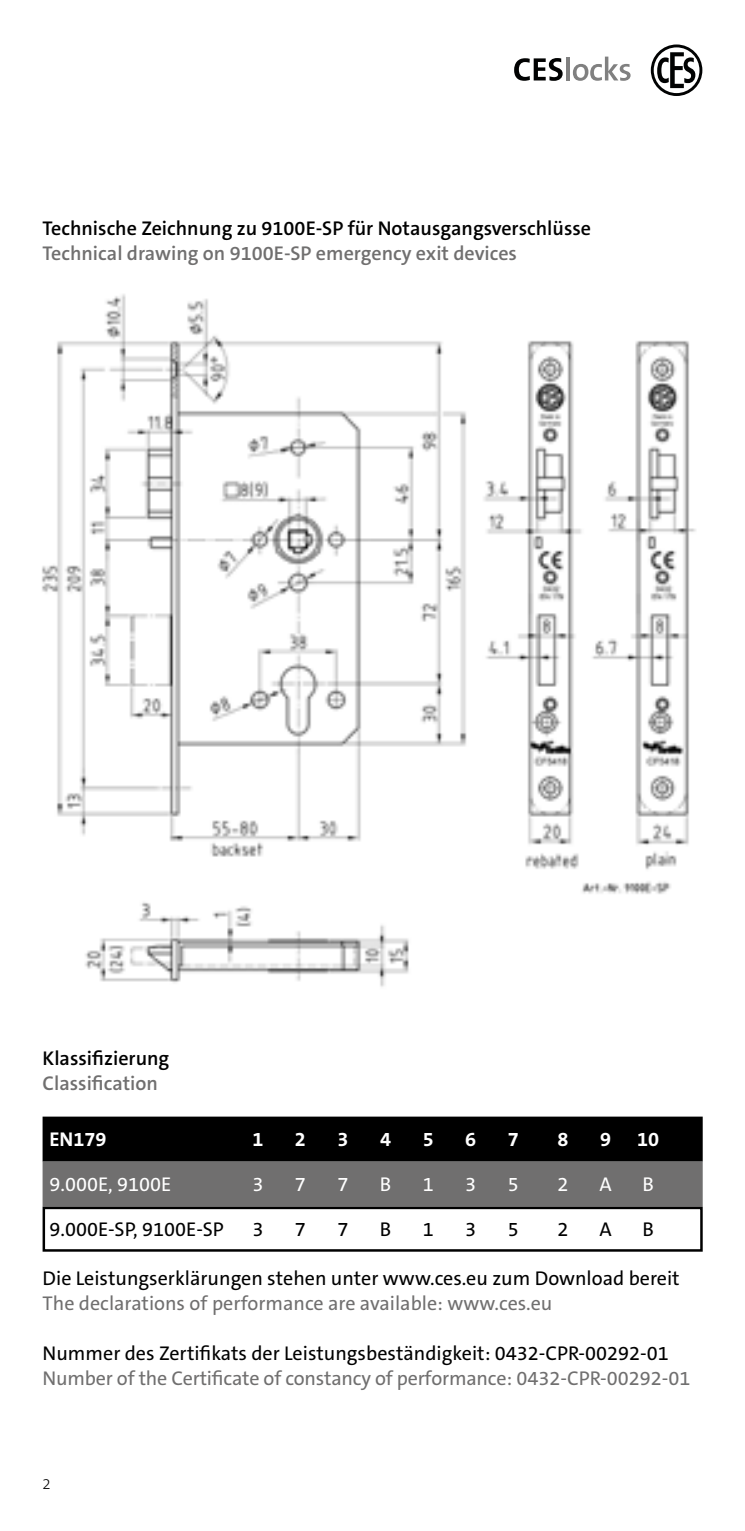
<style>
.page{position:relative;width:745px;height:1531px;background:#fff}
.page>*{position:absolute;margin:0;border:0;box-sizing:border-box;transform-origin:0 0}
.t1{font:20px "The Sans C5";color:#000}
.t2{font:20px "The Sans C5";letter-spacing:-.01em;color:#706f6f}
.t3{font:600 20px "The Sans C5";color:#000}
.t4{font:600 20px "The Sans C5";color:#706f6f}
.t5{font:20px "The Sans C5";color:#fff}
.t6{font:700 20px "The Sans C5";color:#fff}
.t7{font:300 15px "The Sans C5";color:#000}
</style>
<div class="page">
<svg style="left:514px;top:58px;width:48px;height:23px"></svg>
<hr style="left:566px;top:57px;width:3px;height:23px;background:#808080">
<svg style="left:572px;top:57px;width:58px;height:24px"></svg>
<svg style="left:650px;top:44px;width:52px;height:52px"></svg>
<div style="left:44px;top:1118px;width:657px;height:42px;background:#000"></div>
<div style="left:43px;top:1116px;width:659px;height:45px;border:2px solid #000"></div>
<div style="left:44px;top:1163px;width:657px;height:42px;background:#706f6f"></div>
<div style="left:43px;top:1161px;width:659px;height:45px;border:2px solid #706f6f"></div>
<div style="left:43px;top:1206px;width:659px;height:45px;border:2px solid #000"></div>
<img style="left:42px;top:294px;width:654px;height:693px">
<p class="t3" style="left:43px;top:215px;width:549px">Technische Zeichnung zu 9100E-SP für Notausgangsverschlüsse</p>
<p class="t4" style="left:43px;top:240px;width:475px">Technical drawing on 9100E-SP emergency exit devices</p>
<p class="t3" style="left:43px;top:1046px;width:128px">Klassifizierung</p>
<p class="t4" style="left:43px;top:1071px;width:117px">Classification</p>
<p class="t6" style="left:49px;top:1127px;width:59px">EN179</p>
<p class="t6" style="left:252px;top:1127px;width:13px">1</p>
<p class="t6" style="left:295px;top:1127px;width:13px">2</p>
<p class="t6" style="left:337px;top:1127px;width:12px">3</p>
<p class="t6" style="left:380px;top:1127px;width:12px">4</p>
<p class="t6" style="left:422px;top:1127px;width:12px">5</p>
<p class="t6" style="left:465px;top:1127px;width:12px">6</p>
<p class="t6" style="left:507px;top:1127px;width:12px">7</p>
<p class="t6" style="left:557px;top:1127px;width:12px">8</p>
<p class="t6" style="left:599px;top:1127px;width:12px">9</p>
<p class="t6" style="left:636px;top:1127px;width:24px">10</p>
<p class="t5" style="left:49px;top:1172px;width:124px">9.000E, 9100E</p>
<p class="t5" style="left:252px;top:1172px;width:13px">3</p>
<p class="t5" style="left:295px;top:1172px;width:13px">7</p>
<p class="t5" style="left:337px;top:1172px;width:12px">7</p>
<p class="t5" style="left:379px;top:1172px;width:13px">B</p>
<p class="t5" style="left:422px;top:1172px;width:12px">1</p>
<p class="t5" style="left:465px;top:1172px;width:12px">3</p>
<p class="t5" style="left:507px;top:1172px;width:12px">5</p>
<p class="t5" style="left:557px;top:1172px;width:12px">2</p>
<p class="t5" style="left:599px;top:1172px;width:14px">A</p>
<p class="t5" style="left:642px;top:1172px;width:13px">B</p>
<p class="t1" style="left:49px;top:1217px;width:176px">9.000E-SP, 9100E-SP</p>
<p class="t1" style="left:252px;top:1217px;width:13px">3</p>
<p class="t1" style="left:295px;top:1217px;width:13px">7</p>
<p class="t1" style="left:337px;top:1217px;width:12px">7</p>
<p class="t1" style="left:379px;top:1217px;width:13px">B</p>
<p class="t1" style="left:422px;top:1217px;width:12px">1</p>
<p class="t1" style="left:465px;top:1217px;width:12px">3</p>
<p class="t1" style="left:507px;top:1217px;width:12px">5</p>
<p class="t1" style="left:557px;top:1217px;width:12px">2</p>
<p class="t1" style="left:599px;top:1217px;width:14px">A</p>
<p class="t1" style="left:642px;top:1217px;width:13px">B</p>
<p class="t1" style="left:43px;top:1265px;width:638px">Die Leistungserklärungen stehen unter www.ces.eu zum Download bereit</p>
<p class="t2" style="left:43px;top:1290px;width:511px">The declarations of performance are available: www.ces.eu</p>
<p class="t1" style="left:43px;top:1340px;width:627px">Nummer des Zertifikats der Leistungsbeständigkeit: 0432-CPR-00292-01</p>
<p class="t2" style="left:43px;top:1365px;width:649px">Number of the Certificate of constancy of performance: 0432-CPR-00292-01</p>
<p class="t7" style="left:43px;top:1474px;width:10px">2</p>
</div>
